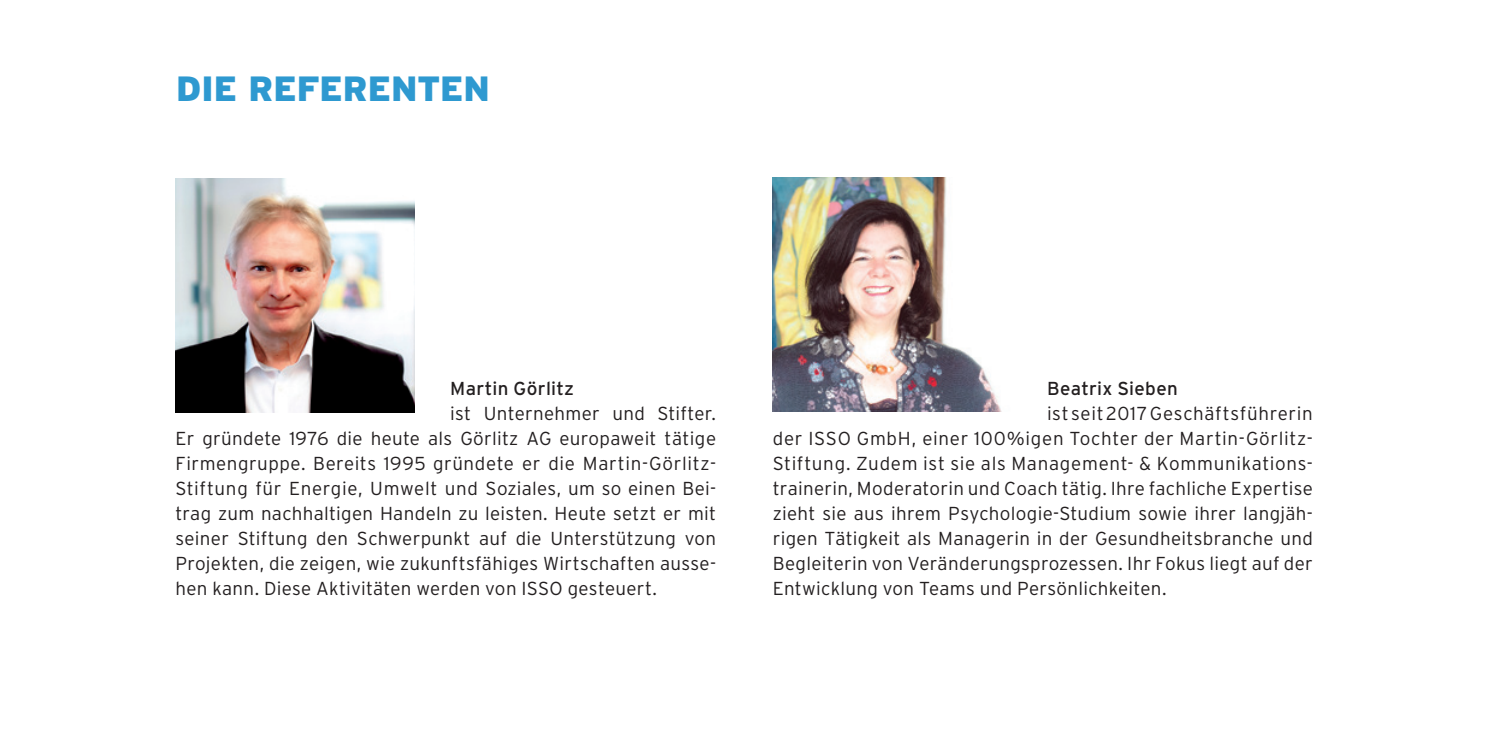
<style>
.page{position:relative;width:1489px;height:745px;background:#fff}
.page>*{position:absolute;margin:0;border:0;box-sizing:border-box;transform-origin:0 0}
.t1{font:900 35px "Interstate";color:#2e99d0}
.t2{font:300 18.75px/25px "Interstate";letter-spacing:.015em;color:#231f20;text-align:justify}
.t3{font:18.75px "Interstate";letter-spacing:.015em;color:#231f20}
</style>
<div class="page">
<img style="left:175px;top:178px;width:240px;height:234px">
<img style="left:772px;top:177px;width:229px;height:234px">
<h1 class="t1" style="left:176px;top:67px;width:315px">DIE REFERENTEN</h1>
<p class="t3" style="left:450px;top:376px;width:125px">Martin Görlitz</p>
<p class="t2" style="left:175px;top:400px;width:542px;text-indent:275px">ist Unternehmer und Stifter.<br>Er gründete 1976 die heute als Görlitz AG europaweit tätige Firmengruppe. Bereits 1995 gründete er die Martin-Görlitz-Stiftung für Energie, Umwelt und Soziales, um so einen Bei&shy;trag zum nachhaltigen Handeln zu leisten. Heute setzt er mit seiner Stiftung den Schwerpunkt auf die Unterstützung von Projekten, die zeigen, wie zukunftsfähiges Wirtschaften ausse&shy;hen kann. Diese Aktivitäten werden von ISSO gesteuert.</p>
<p class="t3" style="left:1046px;top:376px;width:132px">Beatrix Sieben</p>
<p class="t2" style="left:772px;top:400px;width:541px;text-indent:274px">ist seit 2017 Geschäftsführerin der ISSO GmbH, einer 100%igen Tochter der Martin-Görlitz-Stiftung. Zudem ist sie als Management- &amp; Kommunikations&shy;trainerin, Moderatorin und Coach tätig. Ihre fachliche Expertise zieht sie aus ihrem Psychologie-Studium sowie ihrer langjäh&shy;rigen Tätigkeit als Managerin in der Gesundheitsbranche und Begleiterin von Veränderungsprozessen. Ihr Fokus liegt auf der Entwicklung von Teams und Persönlichkeiten.</p>
</div>
